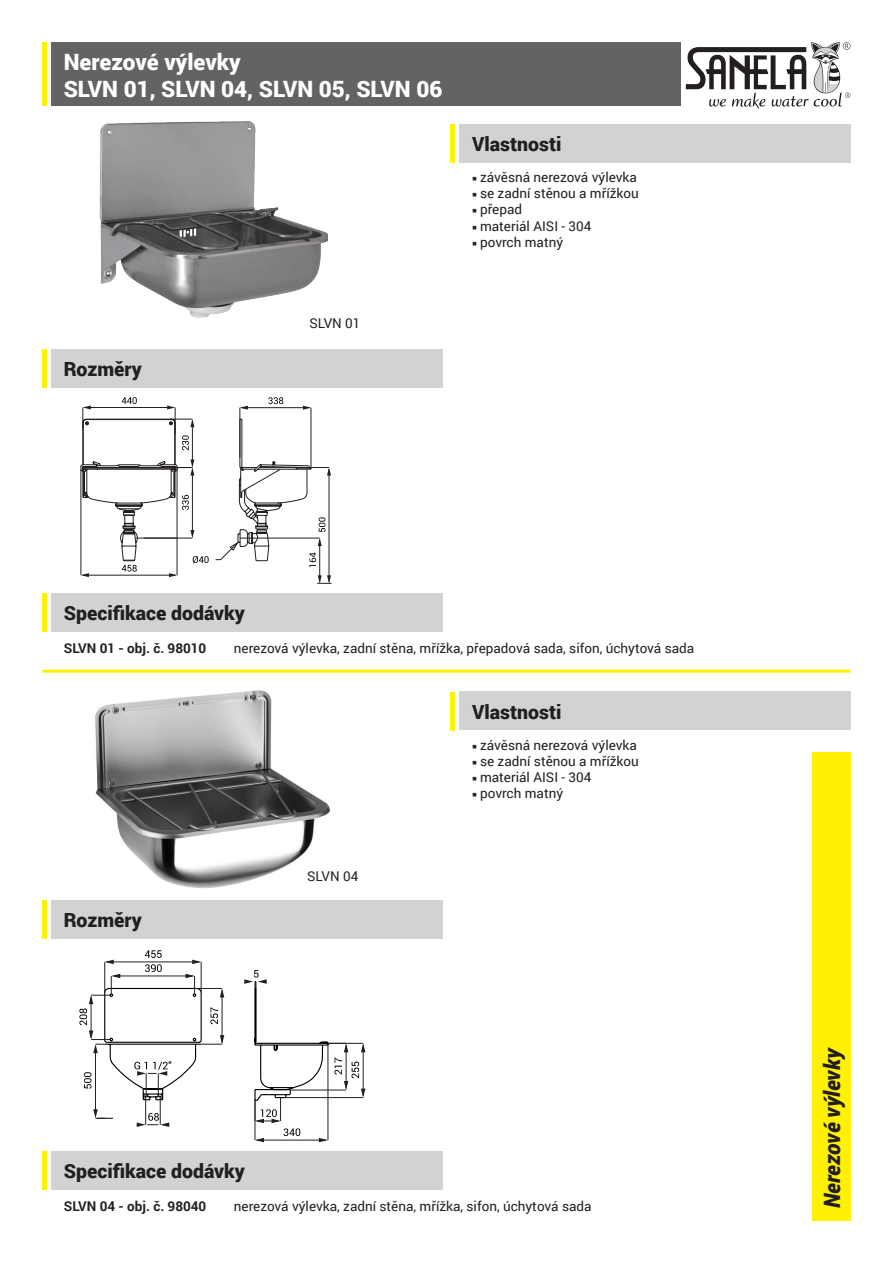
<style>
.page{position:relative;width:893px;height:1263px;background:#fff}
.page>*{position:absolute;margin:0;border:0;box-sizing:border-box;transform-origin:0 0}
.t1{font:900 22.5px "Roboto";color:#fff}
.t2{font:italic 900 22.5px "Roboto";letter-spacing:-.01em;color:#231f20;scale:.95 1}
.t3{font:900 19.5px "Roboto";color:#231f20}
.t4{font:13.5px "Roboto";color:#231f20}
.t5{font:700 13.5px "Roboto";color:#231f20}
</style>
<div class="page">
<img style="left:95px;top:690px;width:236px;height:198px">
<img style="left:99px;top:121px;width:229px;height:197px">
<div style="left:51px;top:43px;width:629px;height:63px;background:#636366"></div>
<div style="left:459px;top:124px;width:391px;height:38px;background:#d1d2d4"></div>
<div style="left:51px;top:593px;width:391px;height:38px;background:#d1d2d4"></div>
<div style="left:812px;top:752px;width:38px;height:468px;background:#fff101"></div>
<hr style="left:43px;top:43px;width:4px;height:63px;background:#fff101">
<hr style="left:43px;top:593px;width:4px;height:38px;background:#fff101">
<hr style="left:451px;top:124px;width:4px;height:39px;background:#fff101">
<div style="left:51px;top:349px;width:391px;height:38px;background:#d1d2d4"></div>
<hr style="left:43px;top:349px;width:4px;height:38px;background:#fff101">
<div style="left:459px;top:692px;width:391px;height:38px;background:#d1d2d4"></div>
<div style="left:51px;top:1151px;width:391px;height:38px;background:#d1d2d4"></div>
<hr style="left:43px;top:1151px;width:4px;height:38px;background:#fff101">
<hr style="left:451px;top:692px;width:4px;height:38px;background:#fff101">
<div style="left:51px;top:900px;width:391px;height:38px;background:#d1d2d4"></div>
<hr style="left:43px;top:900px;width:4px;height:38px;background:#fff101">
<hr style="left:311px;top:408px;width:1px;height:61px;background:#231f20">
<hr style="left:240px;top:408px;width:1px;height:50px;background:#231f20">
<hr style="left:241px;top:407px;width:68px;height:1px;background:#231f20">
<svg style="left:240px;top:406px;width:8px;height:4px"></svg>
<svg style="left:303px;top:406px;width:8px;height:4px"></svg>
<svg style="left:268px;top:397px;width:15px;height:7px"></svg>
<hr style="left:319px;top:540px;width:1px;height:42px;background:#231f20">
<hr style="left:329px;top:469px;width:1px;height:113px;background:#231f20">
<svg style="left:317px;top:575px;width:14px;height:9px"></svg>
<svg style="left:215px;top:418px;width:116px;height:149px"></svg>
<svg style="left:80px;top:397px;width:129px;height:180px"></svg>
<svg style="left:79px;top:950px;width:286px;height:192px"></svg>
<hr style="left:43px;top:670px;width:807px;height:3px;background:#fff101">
<svg style="left:686px;top:42px;width:164px;height:67px"></svg>
<p class="t1" style="left:64px;top:46px;width:179px">Nerezové výlevky</p>
<p class="t1" style="left:64px;top:73px;width:380px">SLVN 01, SLVN 04, SLVN 05, SLVN 06</p>
<p class="t3" style="left:64px;top:355px;width:80px">Rozměry</p>
<p class="t4" style="left:309px;top:313px;width:53px">SLVN 01</p>
<p class="t3" style="left:472px;top:130px;width:91px">Vlastnosti</p>
<p class="t4" style="left:472px;top:168px;width:166px">○ závěsná nerezová výlevka</p>
<p class="t4" style="left:472px;top:184px;width:168px">○ se zadní stěnou a mřížkou</p>
<p class="t4" style="left:472px;top:200px;width:52px">○ přepad</p>
<p class="t4" style="left:472px;top:216px;width:121px">○ materiál AISI - 304</p>
<p class="t4" style="left:472px;top:232px;width:93px">○ povrch matný</p>
<p class="t3" style="left:64px;top:599px;width:183px">Specifikace dodávky</p>
<p class="t5" style="left:64px;top:638px;width:144px">SLVN 01 - obj. č. 98010</p>
<p class="t4" style="left:234px;top:639px;width:462px">nerezová výlevka, zadní stěna, mřížka, přepadová sada, sifon, úchytová sada</p>
<p class="t3" style="left:472px;top:698px;width:91px">Vlastnosti</p>
<p class="t3" style="left:64px;top:906px;width:80px">Rozměry</p>
<p class="t4" style="left:307px;top:866px;width:53px">SLVN 04</p>
<p class="t3" style="left:64px;top:1157px;width:183px">Specifikace dodávky</p>
<p class="t4" style="left:472px;top:735px;width:166px">○ závěsná nerezová výlevka</p>
<p class="t4" style="left:472px;top:751px;width:168px">○ se zadní stěnou a mřížkou</p>
<p class="t4" style="left:472px;top:768px;width:121px">○ materiál AISI - 304</p>
<p class="t4" style="left:472px;top:784px;width:93px">○ povrch matný</p>
<p class="t5" style="left:64px;top:1196px;width:144px">SLVN 04 - obj. č. 98040</p>
<p class="t4" style="left:234px;top:1196px;width:359px">nerezová výlevka, zadní stěna, mřížka, sifon, úchytová sada</p>
<p class="t2" style="left:816px;top:1208px;width:171px;rotate:-90deg">Nerezové výlevky</p>
</div>
